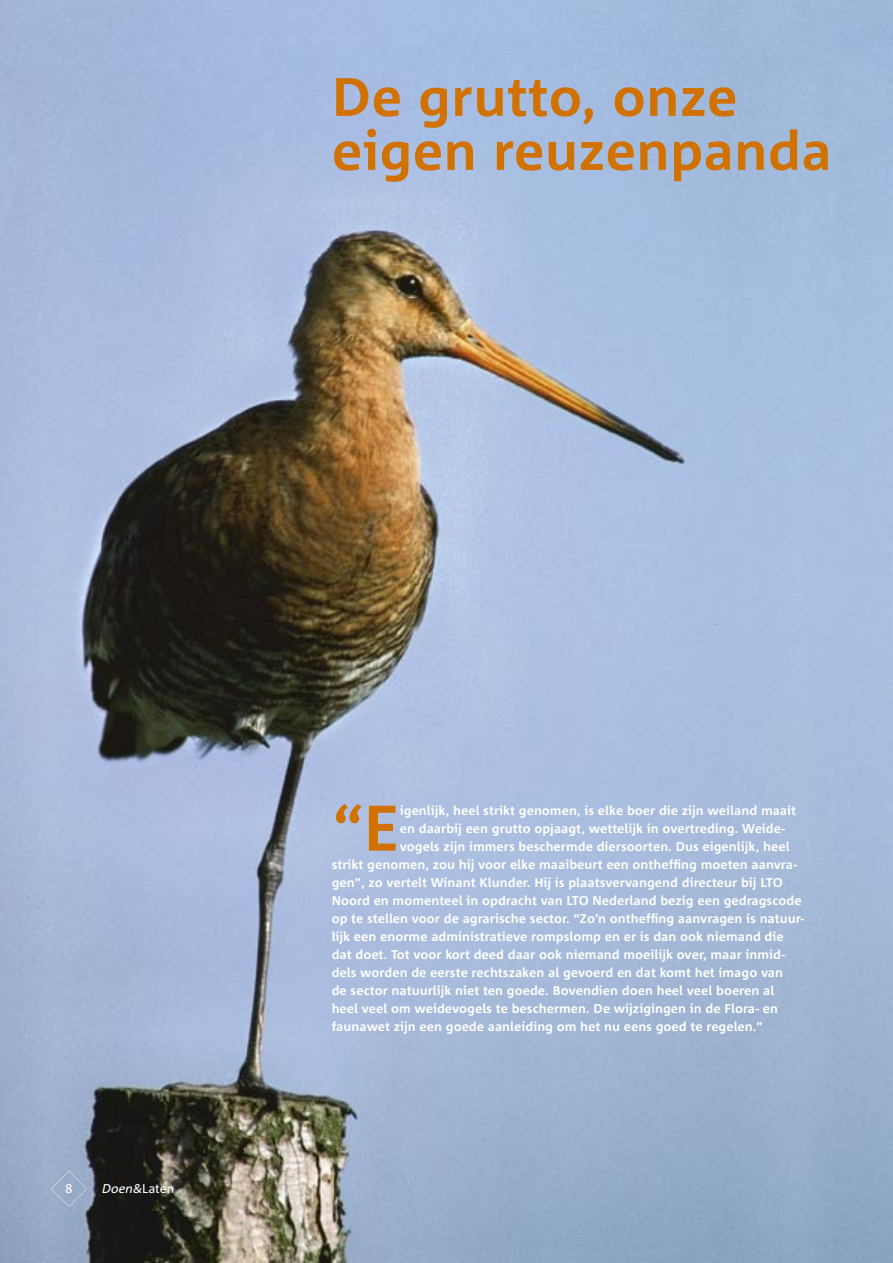
<style>
.page{position:relative;width:893px;height:1263px;background:#fff}
.page>*{position:absolute;margin:0;border:0;box-sizing:border-box;transform-origin:0 0}
.t1{font:64.35px "Agrofont Vet";color:#d17200}
.t2{font:54px/54px "Agrofont Vet";color:#d17200}
.t3{font:12.75px "Agrofont Vet";color:#fff}
.t4{font:12.75px "Agrofont Normaal Cursief";color:#fff}
.t5{font:12.75px "Agrofont Normaal";color:#fff}
.s1{font-family:"Agrofont Normaal"}
</style>
<div class="page">
<img style="left:0;top:0;width:893px;height:1263px">
<svg style="left:51px;top:1171px;width:36px;height:36px"></svg>
<h2 class="t2" style="left:332px;top:72px;width:502px">De grutto, onze eigen reuzenpanda</h2>
<p class="t5" style="left:66px;top:1181px;width:8px">8</p>
<p class="t4" style="left:102px;top:1181px;width:74px">Doen&amp;<span class="s1">Laten</span></p>
<h1 class="t1" style="left:332px;top:793px;width:70px">“E</h1>
<p class="t3" style="left:400px;top:803px;width:398px">igenlijk, heel strikt genomen, is elke boer die zijn weiland maait</p>
<p class="t3" style="left:400px;top:821px;width:387px">en daarbij een grutto opjaagt, wettelijk in overtreding. Weide-</p>
<p class="t3" style="left:400px;top:839px;width:391px">vogels zijn immers beschermde diersoorten. Dus eigenlijk, heel</p>
<p class="t3" style="left:332px;top:857px;width:467px">strikt genomen, zou hij voor elke maaibeurt een ontheffing moeten aanvra-</p>
<p class="t3" style="left:332px;top:875px;width:453px">gen”, zo vertelt Winant Klunder. Hij is plaatsvervangend directeur bij LTO</p>
<p class="t3" style="left:332px;top:893px;width:472px">Noord en momenteel in opdracht van LTO Nederland bezig een gedragscode</p>
<p class="t3" style="left:332px;top:911px;width:474px">op te stellen voor de agrarische sector. “Zo’n ontheffing aanvragen is natuur-</p>
<p class="t3" style="left:332px;top:929px;width:454px">lijk een enorme administratieve rompslomp en er is dan ook niemand die</p>
<p class="t3" style="left:332px;top:947px;width:455px">dat doet. Tot voor kort deed daar ook niemand moeilijk over, maar inmid-</p>
<p class="t3" style="left:332px;top:965px;width:453px">dels worden de eerste rechtszaken al gevoerd en dat komt het imago van</p>
<p class="t3" style="left:332px;top:983px;width:444px">de sector natuurlijk niet ten goede. Bovendien doen heel veel boeren al</p>
<p class="t3" style="left:332px;top:1001px;width:448px">heel veel om weidevogels te beschermen. De wijzigingen in de Flora- en</p>
<p class="t3" style="left:332px;top:1019px;width:433px">faunawet zijn een goede aanleiding om het nu eens goed te regelen.”</p>
</div>
